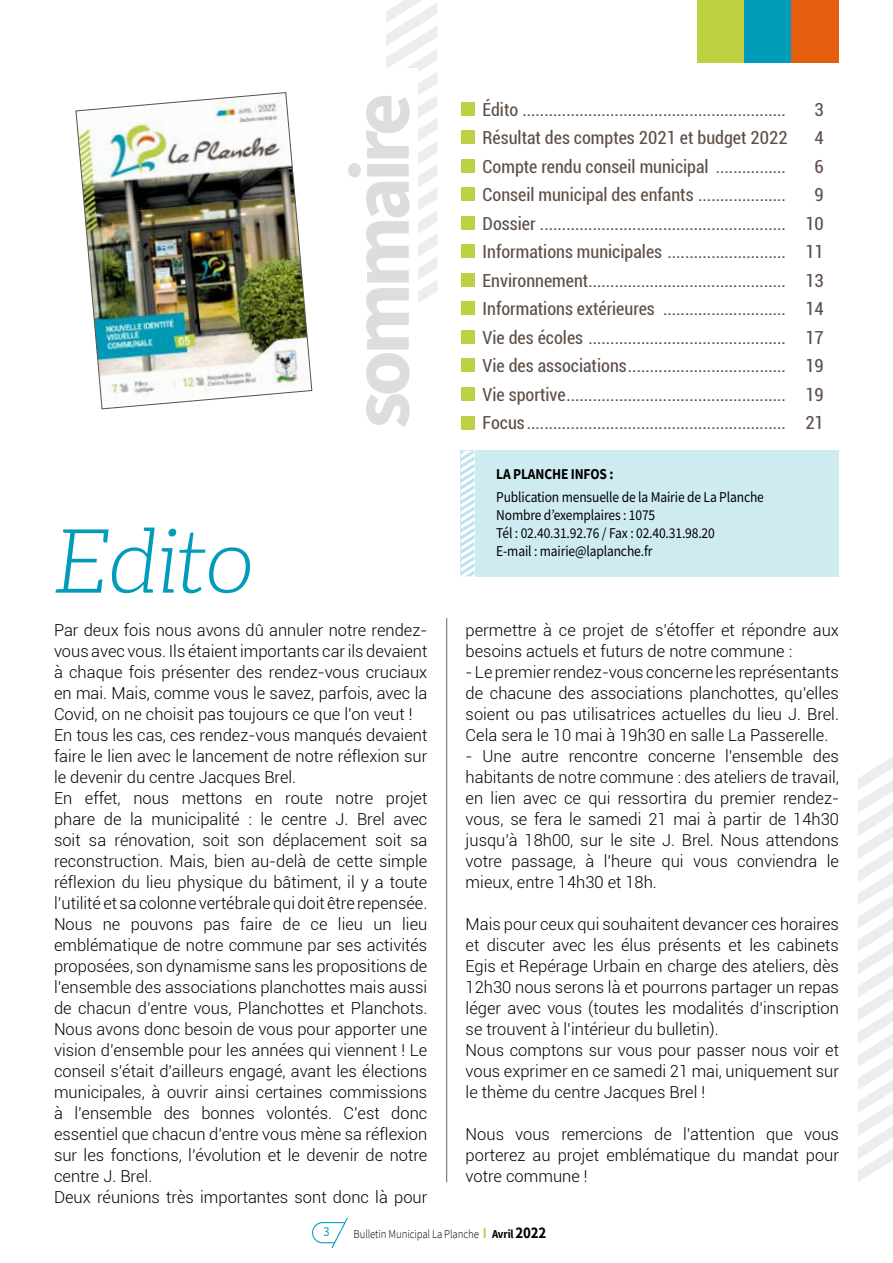
<style>
.page{position:relative;width:893px;height:1263px;background:#fff}
.page>*{position:absolute;margin:0;border:0;box-sizing:border-box;transform-origin:0 0}
.t1{font:italic 300 89.4px "Aleo";color:#009cb9}
.t2{font:700 84px "Source Sans Pro";letter-spacing:-.06em;color:#dadada}
.t3{font:condensed 18px/28.5px "Roboto";color:#5d4f47;text-align:justify}
.t4{font:300 16.5px/21px "Roboto";color:#000}
.t5{font:15px/18px "Source Sans Pro";letter-spacing:-.01em;color:#000;scale:.9 1}
.t6{font:700 15px "Source Sans Pro";letter-spacing:-.01em;color:#000;scale:.9 1}
.t7{font:13.65px "Source Sans Pro";color:#009cb9;scale:.9 1}
.t8{font:300 12px "Source Sans Pro";letter-spacing:-.01em;color:#000;scale:.9 1}
.s1{font-weight:700;font-size:15px;color:#bdd143}
.s2{font-weight:700}
.s3{font-weight:700;font-size:16.5px}
</style>
<div class="page">
<svg style="left:386px;top:0;width:51px;height:303px"></svg>
<div style="left:345px;top:68px;width:73px;height:437px;background:#fff"></div>
<svg style="left:858px;top:757px;width:35px;height:425px"></svg>
<div style="left:697px;top:0;width:68px;height:62px;background:#bdd143"></div>
<div style="left:745px;top:0;width:70px;height:62px;background:#009cb9"></div>
<div style="left:792px;top:0;width:47px;height:62px;background:#e35e0f"></div>
<div style="left:461px;top:102px;width:14px;height:14px;background:#bdd143"></div>
<div style="left:461px;top:131px;width:14px;height:13px;background:#bdd143"></div>
<div style="left:461px;top:159px;width:14px;height:14px;background:#bdd143"></div>
<div style="left:461px;top:188px;width:14px;height:13px;background:#bdd143"></div>
<div style="left:461px;top:216px;width:14px;height:14px;background:#bdd143"></div>
<div style="left:461px;top:245px;width:14px;height:13px;background:#bdd143"></div>
<div style="left:461px;top:273px;width:14px;height:14px;background:#bdd143"></div>
<div style="left:461px;top:302px;width:14px;height:13px;background:#bdd143"></div>
<div style="left:461px;top:330px;width:14px;height:14px;background:#bdd143"></div>
<div style="left:461px;top:359px;width:14px;height:13px;background:#bdd143"></div>
<div style="left:461px;top:387px;width:14px;height:14px;background:#bdd143"></div>
<div style="left:461px;top:416px;width:14px;height:13px;background:#bdd143"></div>
<img style="left:75px;top:92px;width:237px;height:317px">
<div style="left:461px;top:451px;width:378px;height:126px;background:#cdebf1"></div>
<svg style="left:461px;top:451px;width:14px;height:125px"></svg>
<hr style="left:446px;top:618px;width:1px;height:564px;background:#646363">
<svg style="left:312px;top:1218px;width:36px;height:30px"></svg>
<h2 class="t2" style="left:324px;top:429px;width:338px;rotate:-90deg">sommaire</h2>
<p class="t3" style="left:483px;top:95px;width:305px">Édito ............................................................</p>
<p class="t3" style="left:815px;top:95px;width:11px">3</p>
<p class="t3" style="left:483px;top:123px;width:307px">Résultat des comptes 2021 et budget 2022</p>
<p class="t3" style="left:815px;top:123px;width:11px">4</p>
<p class="t3" style="left:483px;top:152px;width:305px">Compte rendu conseil municipal ................</p>
<p class="t3" style="left:815px;top:152px;width:11px">6</p>
<p class="t3" style="left:483px;top:180px;width:305px">Conseil municipal des enfants ....................</p>
<p class="t3" style="left:483px;top:180px;width:343px;text-indent:332px">9<br>Dossier ........................................................ 10<br>Informations municipales ........................... 11<br>Environnement............................................. 13<br>Informations extérieures ............................ 14<br>Vie des écoles ............................................. 17<br>Vie des associations.................................... 19<br>Vie sportive.................................................. 19<br>Focus........................................................... 21</p>
<p class="t6" style="left:496px;top:464px;width:132px">LA PLANCHE INFOS :</p>
<p class="t5" style="left:496px;top:488px;width:299px">Publication mensuelle de la Mairie de La Planche Nombre d’exemplaires : 1075<br>Tél : 02.40.31.92.76 / Fax : 02.40.31.98.20<br>E-mail : mairie@laplanche.fr</p>
<h1 class="t1" style="left:54px;top:510px;width:201px">Edito</h1>
<p class="t4" style="left:54px;top:619px;width:375px">Par deux fois nous avons dû annuler notre rendez&shy;vous avec vous. Ils étaient importants car ils devaient à chaque fois présenter des rendez-vous cruciaux en mai. Mais, comme vous le savez, parfois, avec la Covid, on ne choisit pas toujours ce que l’on veut !<br>En tous les cas, ces rendez-vous manqués devaient faire le lien avec le lancement de notre réflexion sur le devenir du centre Jacques Brel.<br>En effet, nous mettons en route notre projet phare de la municipalité : le centre J. Brel avec soit sa rénovation, soit son déplacement soit sa reconstruction. Mais, bien au-delà de cette simple réflexion du lieu physique du bâtiment, il y a toute l’utilité et sa colonne vertébrale qui doit être repensée.<br>Nous ne pouvons pas faire de ce lieu un lieu emblématique de notre commune par ses activités proposées, son dynamisme sans les propositions de l’ensemble des associations planchottes mais aussi de chacun d’entre vous, Planchottes et Planchots.<br>Nous avons donc besoin de vous pour apporter une vision d’ensemble pour les années qui viennent ! Le conseil s’était d’ailleurs engagé, avant les élections municipales, à ouvrir ainsi certaines commissions à l’ensemble des bonnes volontés. C’est donc essentiel que chacun d’entre vous mène sa réflexion sur les fonctions, l’évolution et le devenir de notre centre J. Brel.<br>Deux réunions très importantes sont donc là pour</p>
<p class="t4" style="left:466px;top:619px;width:375px">permettre à ce projet de s’étoffer et répondre aux besoins actuels et futurs de notre commune :</p>
<p class="t4" style="left:466px;top:661px;width:375px;text-align:justify">- Le premier rendez-vous concerne les représentants de chacune des associations planchottes, qu’elles soient ou pas utilisatrices actuelles du lieu J. Brel.<br>Cela sera le 10 mai à 19h30 en salle La Passerelle.</p>
<p class="t4" style="left:466px;top:745px;width:375px;text-align:justify">- Une autre rencontre concerne l’ensemble des habitants de notre commune : des ateliers de travail, en lien avec ce qui ressortira du premier rendez&shy;vous, se fera le samedi 21 mai à partir de 14h30 jusqu’à 18h00, sur le site J. Brel. Nous attendons votre passage, à l’heure qui vous conviendra le mieux, entre 14h30 et 18h.</p>
<p class="t4" style="left:466px;top:913px;width:375px">Mais pour ceux qui souhaitent devancer ces horaires et discuter avec les élus présents et les cabinets Egis et Repérage Urbain en charge des ateliers, dès 12h30 nous serons là et pourrons partager un repas léger avec vous (toutes les modalités d’inscription se trouvent à l’intérieur du bulletin).<br>Nous comptons sur vous pour passer nous voir et vous exprimer en ce samedi 21 mai, uniquement sur le thème du centre Jacques Brel !</p>
<p class="t4" style="left:466px;top:1123px;width:375px;text-align:justify">Nous vous remercions de l’attention que vous porterez au projet emblématique du mandat pour votre commune !</p>
<p class="t7" style="left:323px;top:1223px;width:8px">3</p>
<p class="t8" style="left:354px;top:1227px;width:216px">Bulletin Municipal La Planche <span class="s1">I</span> <span class="s2">Avril</span> <span class="s3">2022</span></p>
</div>
